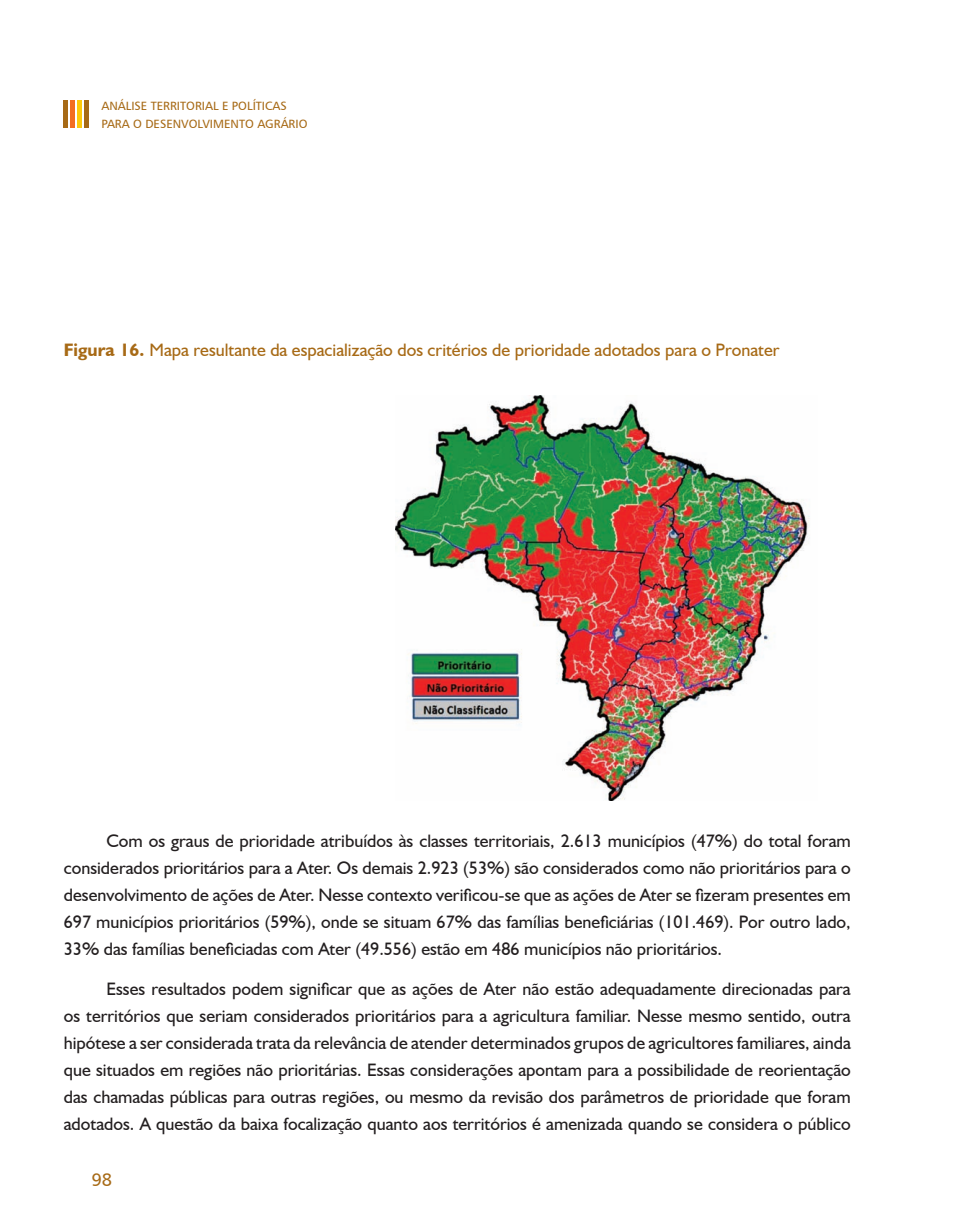
<style>
.page{position:relative;width:957px;height:1211px;background:#fff}
.page>*{position:absolute;margin:0;border:0;box-sizing:border-box;transform-origin:0 0}
.t1{font:18px/27px "Humanist 521 BT";color:#231f20;text-align:justify}
.t2{font:18px "Humanist 521 BT";color:#a76a16}
.t3{font:18px "Humanist 777 BT Roman B";color:#a76a16}
.t4{font:12px/18px "Humanist 777 BT Roman B";color:#a76a16}
.s1{font-weight:700}
</style>
<div class="page">
<hr style="left:64px;top:100px;width:4px;height:28px;background:#a76a16">
<div style="left:84px;top:100px;width:5px;height:28px;background:#a76a16"></div>
<hr style="left:71px;top:100px;width:4px;height:28px;background:#f36e21">
<div style="left:77px;top:100px;width:5px;height:28px;background:#feca0a"></div>
<img style="left:395px;top:396px;width:415px;height:404px">
<p class="t4" style="left:101px;top:96px;width:207px">ANÁLISE TERRITORIAL E POLÍTICAS<br>PARA O DESENVOLVIMENTO AGRÁRIO</p>
<p class="t2" style="left:64px;top:339px;width:717px"><span class="s1">Figura 16.</span> Mapa resultante da espacialização dos critérios de prioridade adotados para o Pronater</p>
<p class="t1" style="left:64px;top:827px;width:788px;text-indent:43px">Com os graus de prioridade atribuídos às classes territoriais, 2.613 municípios (47%) do total foram considerados prioritários para a Ater. Os demais 2.923 (53%) são considerados como não prioritários para o desenvolvimento de ações de Ater. Nesse contexto verificou-se que as ações de Ater se fizeram presentes em 697 municípios prioritários (59%), onde se situam 67% das famílias beneficiárias (101.469). Por outro lado, 33% das famílias beneficiadas com Ater (49.556) estão em 486 municípios não prioritários.</p>
<p class="t1" style="left:64px;top:974px;width:788px;text-indent:43px">Esses resultados podem significar que as ações de Ater não estão adequadamente direcionadas para os territórios que seriam considerados prioritários para a agricultura familiar. Nesse mesmo sentido, outra hipótese a ser considerada trata da relevância de atender determinados grupos de agricultores familiares, ainda que situados em regiões não prioritárias. Essas considerações apontam para a possibilidade de reorientação das chamadas públicas para outras regiões, ou mesmo da revisão dos parâmetros de prioridade que foram adotados. A questão da baixa focalização quanto aos territórios é amenizada quando se considera o público</p>
<p class="t3" style="left:91px;top:1167px;width:22px">98</p>
</div>
